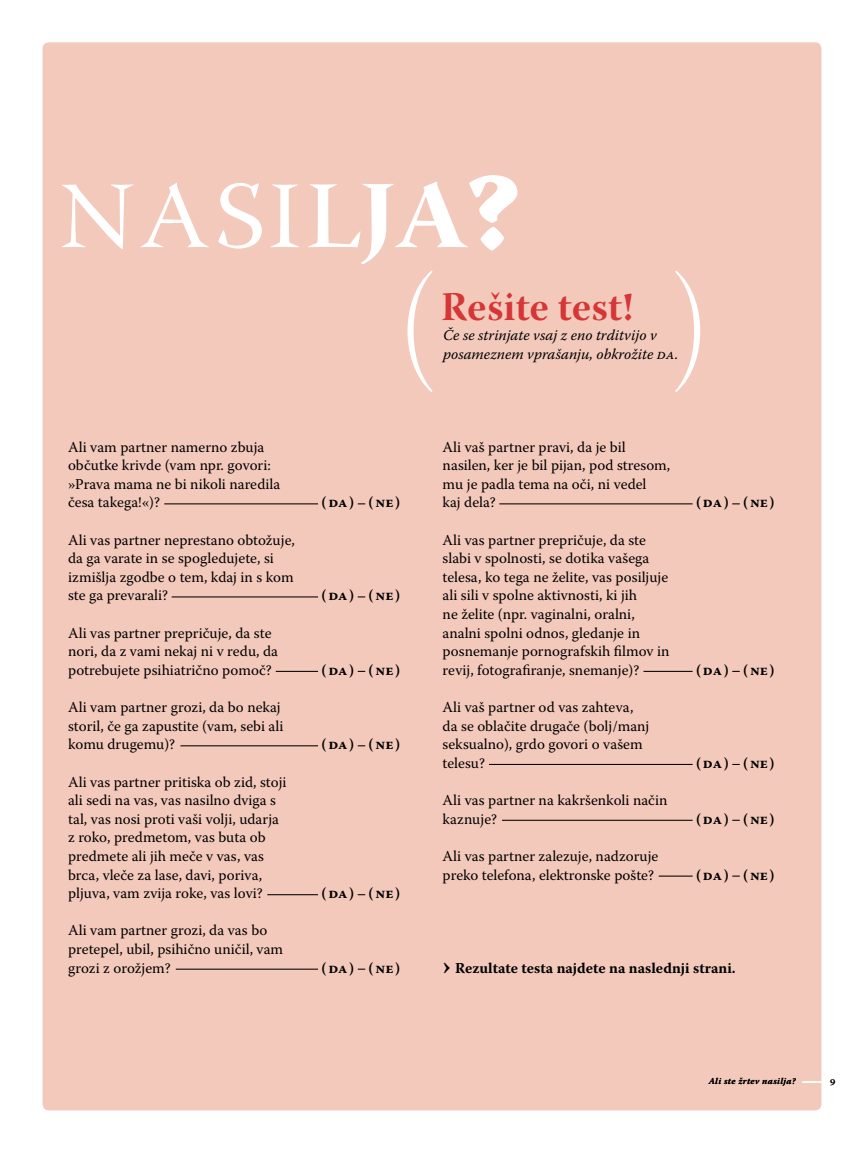
<style>
.page{position:relative;width:864px;height:1153px;background:#fff}
.page>*{position:absolute;margin:0;border:0;box-sizing:border-box;transform-origin:0 0}
.t1{font:133.5px "Warnock Pro Light Disp";color:#fff}
.t2{font:40.5px "Warnock Pro Bold Subh";letter-spacing:.01em;color:#d63635}
.t3{font:15px/18.6px "Warnock Pro";color:#000}
.t4{font:700 15px "Warnock Pro";color:#000}
.t5{font:italic 15px/18.6px "Warnock Pro";color:#000}
.t6{font:9px "Warnock Pro Semibold It Capt";letter-spacing:.03em;color:#000}
.s1{font-family:"Warnock Pro Disp"}
.s2{font-family:"Warnock Pro Semibold Disp"}
.s3{font-family:"Warnock Pro Bold Disp"}
.s4{font-family:"Warnock Pro Bold Capt";font-size:130.5px}
.s5{font-size:27px}
</style>
<div class="page">
<div style="left:43px;top:42px;width:778px;height:1068px;background:#f3c9bb;border-radius:6px"></div>
<hr style="left:164px;top:503px;width:154px;height:1px;background:#000">
<hr style="left:171px;top:596px;width:147px;height:1px;background:#000">
<hr style="left:276px;top:670px;width:42px;height:1px;background:#000">
<hr style="left:180px;top:745px;width:138px;height:1px;background:#000">
<hr style="left:267px;top:894px;width:51px;height:1px;background:#000">
<hr style="left:176px;top:968px;width:142px;height:1px;background:#000">
<hr style="left:499px;top:503px;width:193px;height:1px;background:#000">
<hr style="left:643px;top:670px;width:49px;height:1px;background:#000">
<hr style="left:489px;top:763px;width:203px;height:1px;background:#000">
<hr style="left:501px;top:819px;width:191px;height:1px;background:#000">
<hr style="left:658px;top:875px;width:34px;height:1px;background:#000">
<svg style="left:802px;top:1081px;width:19px;height:1px"></svg>
<h1 class="t1" style="left:57px;top:131px;width:467px">nasi<span class="s1">l</span><span class="s2">j</span><span class="s3">a</span><span class="s4">?</span></h1>
<p class="t3" style="left:68px;top:437px;width:213px">Ali vam partner namerno zbuja občutke krivde (vam npr. govori: »Prava mama ne bi nikoli naredila česa takega!«)?</p>
<p class="t3" style="left:68px;top:530px;width:228px">Ali vas partner neprestano obtožuje, da ga varate in se spogledujete, si izmišlja zgodbe o tem, kdaj in s kom ste ga prevarali?</p>
<p class="t3" style="left:68px;top:623px;width:211px">Ali vas partner prepričuje, da ste nori, da z vami nekaj ni v redu, da potrebujete psihiatrično pomoč?</p>
<p class="t3" style="left:68px;top:697px;width:217px">Ali vam partner grozi, da bo nekaj storil, če ga zapustite (vam, sebi ali komu drugemu)?</p>
<p class="t3" style="left:68px;top:772px;width:220px">Ali vas partner pritiska ob zid, stoji ali sedi na vas, vas nasilno dviga s tal, vas nosi proti vaši volji, udarja z roko, predmetom, vas buta ob predmete ali jih meče v vas, vas brca, vleče za lase, davi, poriva, pljuva, vam zvija roke, vas lovi?</p>
<p class="t3" style="left:68px;top:920px;width:216px">Ali vam partner grozi, da vas bo pretepel, ubil, psihično uničil, vam grozi z orožjem?</p>
<h1 class="t1" style="left:395px;top:252px;width:43px">(</h1>
<h1 class="t1" style="left:671px;top:252px;width:43px">)</h1>
<h2 class="t2" style="left:441px;top:282px;width:194px">Rešite test!</h2>
<p class="t5" style="left:443px;top:325px;width:237px">Če se strinjate vsaj z eno trditvijo v posameznem vprašanju, obkrožite da.</p>
<p class="t4" style="left:321px;top:493px;width:80px">(da) (ne )</p>
<p class="t4" style="left:321px;top:586px;width:80px">(da) (ne )</p>
<p class="t4" style="left:321px;top:661px;width:80px">(da) (ne )</p>
<p class="t4" style="left:321px;top:735px;width:80px">(da) (ne )</p>
<p class="t4" style="left:321px;top:884px;width:80px">(da) (ne )</p>
<p class="t3" style="left:442px;top:437px;width:229px">Ali vaš partner pravi, da je bil nasilen, ker je bil pijan, pod stresom, mu je padla tema na oči, ni vedel<br>kaj dela?</p>
<p class="t3" style="left:442px;top:530px;width:228px">Ali vas partner prepričuje, da ste slabi v spolnosti, se dotika vašega telesa, ko tega ne želite, vas posiljuje ali sili v spolne aktivnosti, ki jih<br>ne želite (npr. vaginalni, oralni, analni spolni odnos, gledanje in posnemanje pornografskih filmov in revij, fotografiranje, snemanje)?</p>
<p class="t3" style="left:442px;top:697px;width:208px">Ali vaš partner od vas zahteva, da se oblačite drugače (bolj/manj seksualno), grdo govori o vašem telesu?</p>
<p class="t3" style="left:442px;top:790px;width:226px">Ali vas partner na kakršenkoli način kaznuje?</p>
<p class="t3" style="left:442px;top:846px;width:217px">Ali vas partner zalezuje, nadzoruje preko telefona, elektronske pošte?</p>
<p class="t4" style="left:695px;top:493px;width:80px">(da) (ne )</p>
<p class="t4" style="left:695px;top:661px;width:80px">(da) (ne )</p>
<p class="t4" style="left:695px;top:754px;width:80px">(da) (ne )</p>
<p class="t4" style="left:695px;top:809px;width:80px">(da) (ne )</p>
<p class="t4" style="left:695px;top:865px;width:80px">(da) (ne )</p>
<p class="t4" style="left:321px;top:958px;width:80px">(da) (ne )</p>
<p class="t4" style="left:442px;top:958px;width:294px"><span class="s5">›</span> Rezultate testa najdete na naslednji strani.</p>
<p class="t6" style="left:708px;top:1075px;width:89px">Ali ste žrtev nasilja?</p>
</div>
